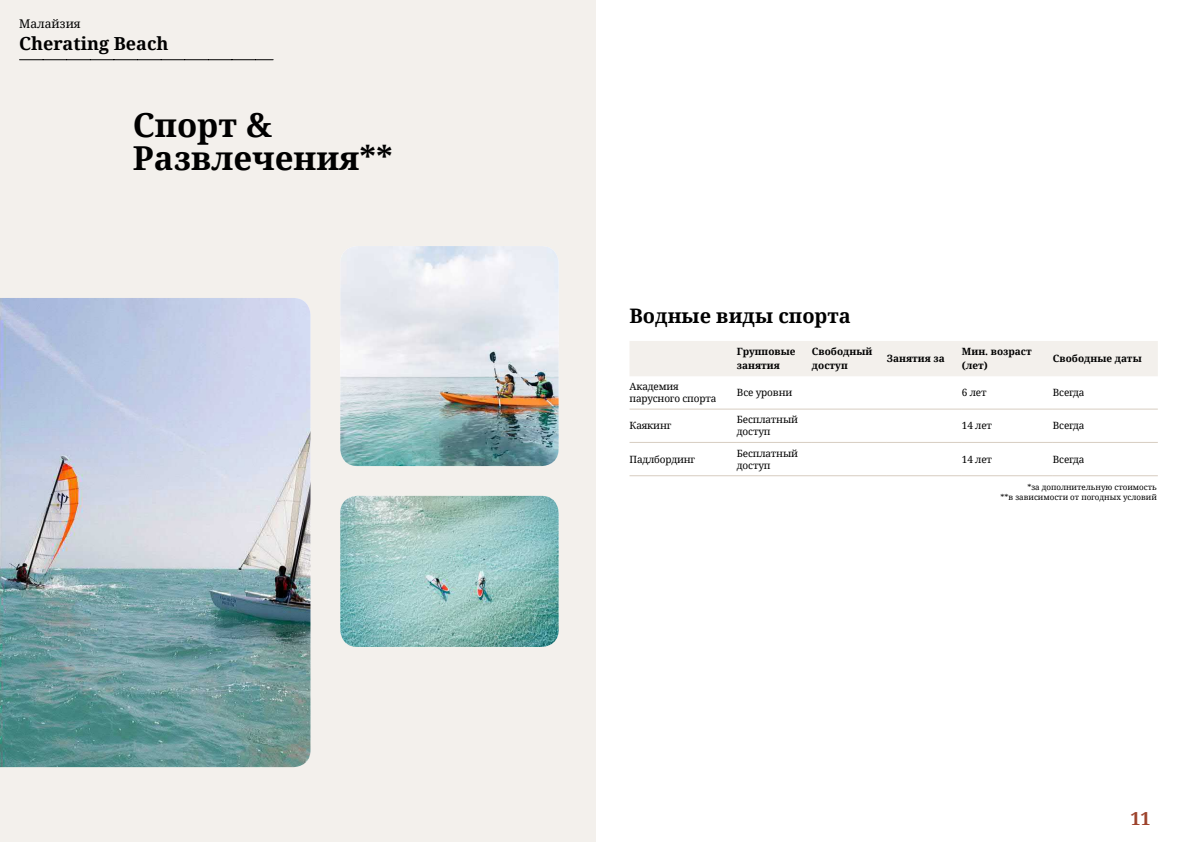
<style>
.page{position:relative;width:1191px;height:842px;background:#fff}
.page>*{position:absolute;margin:0;border:0;box-sizing:border-box;transform-origin:0 0}
.t1{font:700 33px/33px "Noto Serif";color:#000}
.t2{font:700 20px "Noto Serif";color:#000}
.t3{font:700 18px "Noto Serif";color:#000}
.t4{font:700 18px "Noto Serif";color:#9d432c}
.t5{font:12px "Noto Serif";color:#000}
.t6{font:10px/12px "Noto Serif";letter-spacing:-.015em;color:#000}
.t7{font:700 10px/14px "Noto Serif";color:#000}
.t8{font:8px/9.6px "Noto Serif";color:#000;text-align:right}
</style>
<div class="page">
<div style="left:0;top:0;width:595px;height:842px;background:#f3f0ec"></div>
<img style="left:340px;top:246px;width:218px;height:220px">
<img style="left:0;top:298px;width:310px;height:469px">
<img style="left:340px;top:496px;width:218px;height:151px">
<svg style="left:20px;top:59px;width:253px;height:1px"></svg>
<div style="left:630px;top:341px;width:527px;height:35px;background:#f3f0ec"></div>
<hr style="left:629px;top:409px;width:108px;height:1px;background:#d7cdc1">
<hr style="left:737px;top:409px;width:75px;height:1px;background:#d7cdc1">
<hr style="left:812px;top:409px;width:75px;height:1px;background:#d7cdc1">
<hr style="left:887px;top:409px;width:75px;height:1px;background:#d7cdc1">
<hr style="left:962px;top:409px;width:91px;height:1px;background:#d7cdc1">
<hr style="left:1053px;top:409px;width:104px;height:1px;background:#d7cdc1">
<hr style="left:629px;top:442px;width:108px;height:1px;background:#d7cdc1">
<hr style="left:737px;top:442px;width:75px;height:1px;background:#d7cdc1">
<hr style="left:812px;top:442px;width:75px;height:1px;background:#d7cdc1">
<hr style="left:887px;top:442px;width:75px;height:1px;background:#d7cdc1">
<hr style="left:962px;top:442px;width:91px;height:1px;background:#d7cdc1">
<hr style="left:1053px;top:442px;width:104px;height:1px;background:#d7cdc1">
<hr style="left:629px;top:475px;width:108px;height:1px;background:#d7cdc1">
<hr style="left:737px;top:475px;width:75px;height:1px;background:#d7cdc1">
<hr style="left:812px;top:475px;width:75px;height:1px;background:#d7cdc1">
<hr style="left:887px;top:475px;width:75px;height:1px;background:#d7cdc1">
<hr style="left:962px;top:475px;width:91px;height:1px;background:#d7cdc1">
<hr style="left:1053px;top:475px;width:104px;height:1px;background:#d7cdc1">
<p class="t5" style="left:19px;top:16px;width:63px">Малайзия</p>
<h3 class="t3" style="left:19px;top:31px;width:151px">Cherating Beach</h3>
<h1 class="t1" style="left:133px;top:107px;width:261px">Спорт &amp;<br>Развлечения**</h1>
<h2 class="t2" style="left:629px;top:301px;width:223px">Водные виды спорта</h2>
<p class="t7" style="left:737px;top:344px;width:60px">Групповые занятия</p>
<p class="t7" style="left:812px;top:344px;width:62px">Свободный доступ</p>
<p class="t7" style="left:887px;top:351px;width:59px">Занятия за</p>
<p class="t7" style="left:962px;top:344px;width:71px">Мин. возраст (лет)</p>
<p class="t7" style="left:1053px;top:351px;width:90px">Свободные даты</p>
<p class="t6" style="left:629px;top:380px;width:88px">Академия парусного спорта</p>
<p class="t6" style="left:737px;top:386px;width:57px">Все уровни</p>
<p class="t6" style="left:962px;top:386px;width:26px">6 лет</p>
<p class="t6" style="left:1053px;top:386px;width:33px">Всегда</p>
<p class="t6" style="left:629px;top:419px;width:43px">Каякинг</p>
<p class="t6" style="left:737px;top:413px;width:63px">Бесплатный доступ</p>
<p class="t6" style="left:962px;top:419px;width:32px">14 лет</p>
<p class="t6" style="left:1053px;top:419px;width:33px">Всегда</p>
<p class="t6" style="left:629px;top:453px;width:67px">Падлбординг</p>
<p class="t6" style="left:737px;top:447px;width:63px">Бесплатный доступ</p>
<p class="t6" style="left:962px;top:453px;width:32px">14 лет</p>
<p class="t6" style="left:1053px;top:453px;width:33px">Всегда</p>
<p class="t8" style="left:1000px;top:482px;width:158px">*за дополнительную стоимость<br>**в зависимости от погодных условий</p>
<h3 class="t4" style="left:1130px;top:806px;width:22px">11</h3>
</div>
